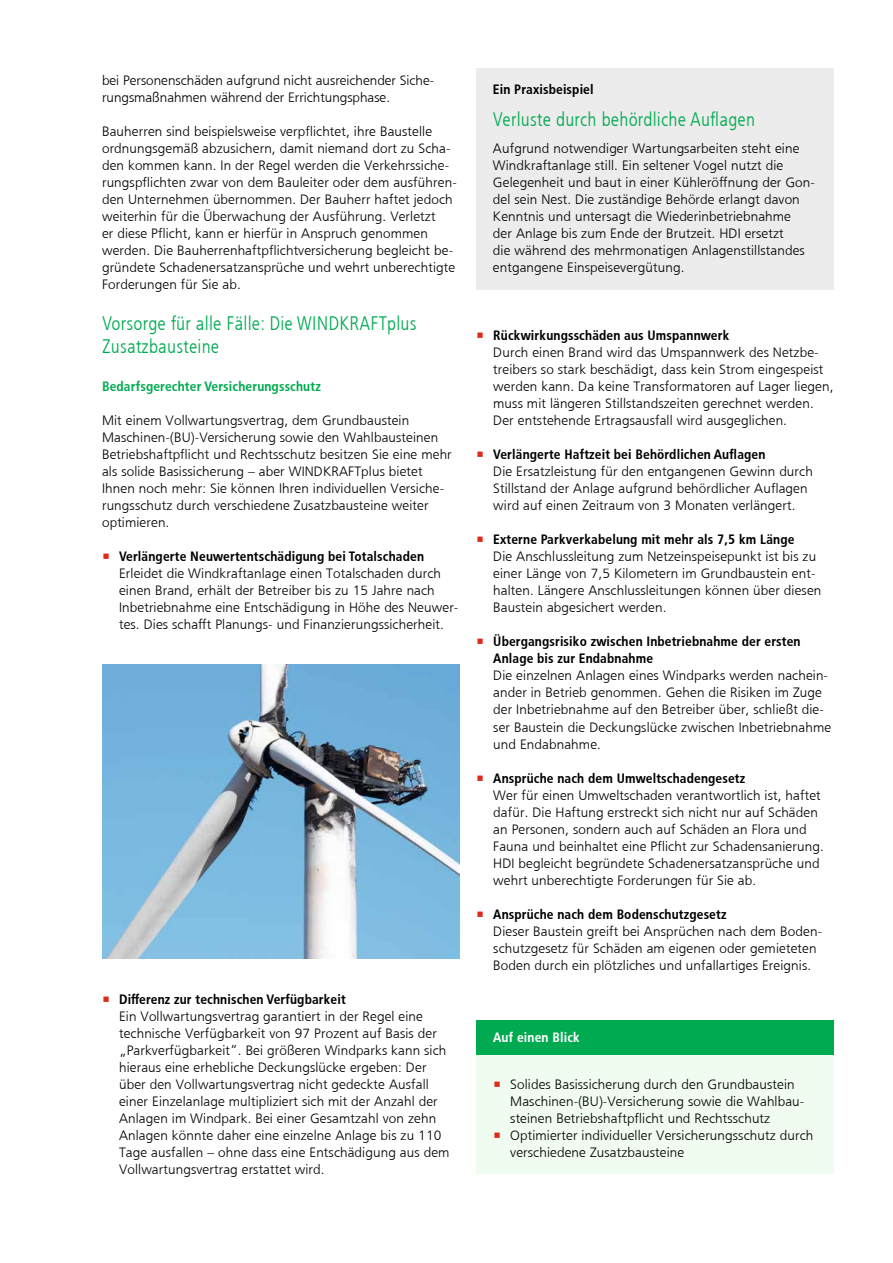
<style>
.page{position:relative;width:893px;height:1263px;background:#fff}
.page>*{position:absolute;margin:0;border:0;box-sizing:border-box;transform-origin:0 0}
.t1{font:19.5px/23.4px "HDI Gerling Sans Cond Light";letter-spacing:.01em;color:#00aa50}
.t2{font:13.5px/17px "HDI Gerling Sans Light";letter-spacing:.01em;color:#000}
.t3{font:13.5px/17px "HDI Gerling Sans Cond Bold";letter-spacing:.01em;color:#000}
.t4{font:13.5px "HDI Gerling Sans Cond Bold";letter-spacing:.01em;color:#00aa50}
.t5{font:13.5px "HDI Gerling Sans Cond Bold";letter-spacing:.01em;color:#fff}
.s1{font-family:"HDI Gerling Sans Light";color:#dd2a1b}
.s2{color:#dd2a1b}
</style>
<div class="page">
<img style="left:102px;top:665px;width:357px;height:293px">
<div style="left:476px;top:1054px;width:357px;height:120px;background:#f1fcf0"></div>
<div style="left:476px;top:1020px;width:357px;height:34px;background:#00aa50"></div>
<div style="left:476px;top:68px;width:357px;height:221px;background:#ececec"></div>
<p class="t2" style="left:102px;top:72px;width:334px">bei Personenschäden aufgrund nicht ausreichender Siche&shy;rungsmaßnahmen während der Errichtungsphase.</p>
<p class="t2" style="left:102px;top:123px;width:356px">Bauherren sind beispielsweise verpflichtet, ihre Baustelle ordnungsgemäß abzusichern, damit niemand dort zu Scha&shy;den kommen kann. In der Regel werden die Verkehrssiche&shy;rungspflichten zwar von dem Bauleiter oder dem ausführen&shy;den Unternehmen übernommen. Der Bauherr haftet jedoch weiterhin für die Überwachung der Ausführung. Verletzt<br>er diese Pflicht, kann er hierfür in Anspruch genommen werden. Die Bauherrenhaftpflichtversicherung begleicht be&shy;gründete Schadenersatzansprüche und wehrt unberechtigte Forderungen für Sie ab.</p>
<h1 class="t1" style="left:102px;top:312px;width:316px">Vorsorge für alle Fälle: Die WINDKRAFTplus<br>Zusatzbausteine</h1>
<p class="t4" style="left:102px;top:379px;width:220px">Bedarfsgerechter Versicherungsschutz</p>
<p class="t2" style="left:102px;top:412px;width:351px">Mit einem Vollwartungsvertrag, dem Grundbaustein Maschinen-(BU)-Versicherung sowie den Wahlbausteinen Betriebshaftpflicht und Rechtsschutz besitzen Sie eine mehr als solide Basissicherung – aber WINDKRAFTplus bietet Ihnen noch mehr: Sie können Ihren individuellen Versiche&shy;rungsschutz durch verschiedene Zusatzbausteine weiter optimieren.</p>
<p class="t3" style="left:102px;top:548px;width:323px"><span class="s1">•</span> Verlängerte Neuwertentschädigung bei Totalschaden</p>
<p class="t2" style="left:119px;top:565px;width:341px">Erleidet die Windkraftanlage einen Totalschaden durch einen Brand, erhält der Betreiber bis zu 15 Jahre nach Inbetriebnahme eine Entschädigung in Höhe des Neuwer&shy;tes. Dies schafft Planungs- und Finanzierungssicherheit.</p>
<p class="t3" style="left:102px;top:991px;width:245px"><span class="s1">•</span> Differenz zur technischen Verfügbarkeit</p>
<p class="t2" style="left:119px;top:1007px;width:332px">Ein Vollwartungsvertrag garantiert in der Regel eine technische Verfügbarkeit von 97 Prozent auf Basis der „Parkverfügbarkeit“. Bei größeren Windparks kann sich hieraus eine erhebliche Deckungslücke ergeben: Der über den Vollwartungsvertrag nicht gedeckte Ausfall einer Einzelanlage multipliziert sich mit der Anzahl der Anlagen im Windpark. Bei einer Gesamtzahl von zehn Anlagen könnte daher eine einzelne Anlage bis zu 110<br>Tage ausfallen – ohne dass eine Entschädigung aus dem Vollwartungsvertrag erstattet wird.</p>
<p class="t3" style="left:493px;top:82px;width:102px">Ein Praxisbeispiel</p>
<h1 class="t1" style="left:493px;top:108px;width:264px">Verluste durch behördliche Auflagen</h1>
<p class="t2" style="left:493px;top:140px;width:324px">Aufgrund notwendiger Wartungsarbeiten steht eine Windkraftanlage still. Ein seltener Vogel nutzt die Gelegenheit und baut in einer Kühleröffnung der Gon&shy;del sein Nest. Die zuständige Behörde erlangt davon Kenntnis und untersagt die Wiederinbetriebnahme<br>der Anlage bis zum Ende der Brutzeit. HDI ersetzt<br>die während des mehrmonatigen Anlagenstillstandes entgangene Einspeisevergütung.</p>
<p class="t3" style="left:476px;top:327px;width:255px"><span class="s1">•</span> Rückwirkungsschäden aus Umspannwerk</p>
<p class="t2" style="left:493px;top:344px;width:342px">Durch einen Brand wird das Umspannwerk des Netzbe&shy;treibers so stark beschädigt, dass kein Strom eingespeist werden kann. Da keine Transformatoren auf Lager liegen, muss mit längeren Stillstandszeiten gerechnet werden.<br>Der entstehende Ertragsausfall wird ausgeglichen.</p>
<p class="t3" style="left:476px;top:446px;width:291px"><span class="s1">•</span> Verlängerte Haftzeit bei Behördlichen Auflagen</p>
<p class="t2" style="left:493px;top:463px;width:321px">Die Ersatzleistung für den entgangenen Gewinn durch<br>Stillstand der Anlage aufgrund behördlicher Auflagen wird auf einen Zeitraum von 3 Monaten verlängert.</p>
<p class="t3" style="left:476px;top:531px;width:320px"><span class="s1">•</span> Externe Parkverkabelung mit mehr als 7,5 km Länge</p>
<p class="t2" style="left:493px;top:548px;width:330px">Die Anschlussleitung zum Netzeinspeisepunkt ist bis zu einer Länge von 7,5 Kilometern im Grundbaustein ent&shy;halten. Längere Anschlussleitungen können über diesen Baustein abgesichert werden.</p>
<p class="t3" style="left:493px;top:633px;width:309px;text-indent:-17px"><span class="s1">•</span> Übergangsrisiko zwischen Inbetriebnahme der ersten<br>Anlage bis zur Endabnahme</p>
<p class="t2" style="left:493px;top:667px;width:339px">Die einzelnen Anlagen eines Windparks werden nachein&shy;ander in Betrieb genommen. Gehen die Risiken im Zuge der Inbetriebnahme auf den Betreiber über, schließt die&shy;ser Baustein die Deckungslücke zwischen Inbetriebnahme und Endabnahme.</p>
<p class="t3" style="left:476px;top:770px;width:271px"><span class="s1">•</span> Ansprüche nach dem Umweltschadengesetz</p>
<p class="t2" style="left:493px;top:786px;width:332px">Wer für einen Umweltschaden verantwortlich ist, haftet dafür. Die Haftung erstreckt sich nicht nur auf Schäden an Personen, sondern auch auf Schäden an Flora und Fauna und beinhaltet eine Pflicht zur Schadensanierung.<br>HDI begleicht begründete Schadenersatzansprüche und wehrt unberechtigte Forderungen für Sie ab.</p>
<p class="t3" style="left:476px;top:906px;width:252px"><span class="s1">•</span> Ansprüche nach dem Bodenschutzgesetz</p>
<p class="t2" style="left:493px;top:923px;width:330px">Dieser Baustein greift bei Ansprüchen nach dem Boden&shy;schutzgesetz für Schäden am eigenen oder gemieteten<br>Boden durch ein plötzliches und unfallartiges Ereignis.</p>
<p class="t5" style="left:493px;top:1030px;width:88px">Auf einen Blick</p>
<p class="t2" style="left:510px;top:1075px;width:296px;text-indent:-17px"><span class="s2">•</span> Solides Basissicherung durch den Grundbaustein<br>Maschinen-(BU)-Versicherung sowie die Wahlbau&shy;steinen Betriebshaftpflicht und Rechtsschutz</p>
<p class="t2" style="left:510px;top:1127px;width:304px;text-indent:-17px"><span class="s2">•</span> Optimierter individueller Versicherungsschutz durch verschiedene Zusatzbausteine</p>
</div>
